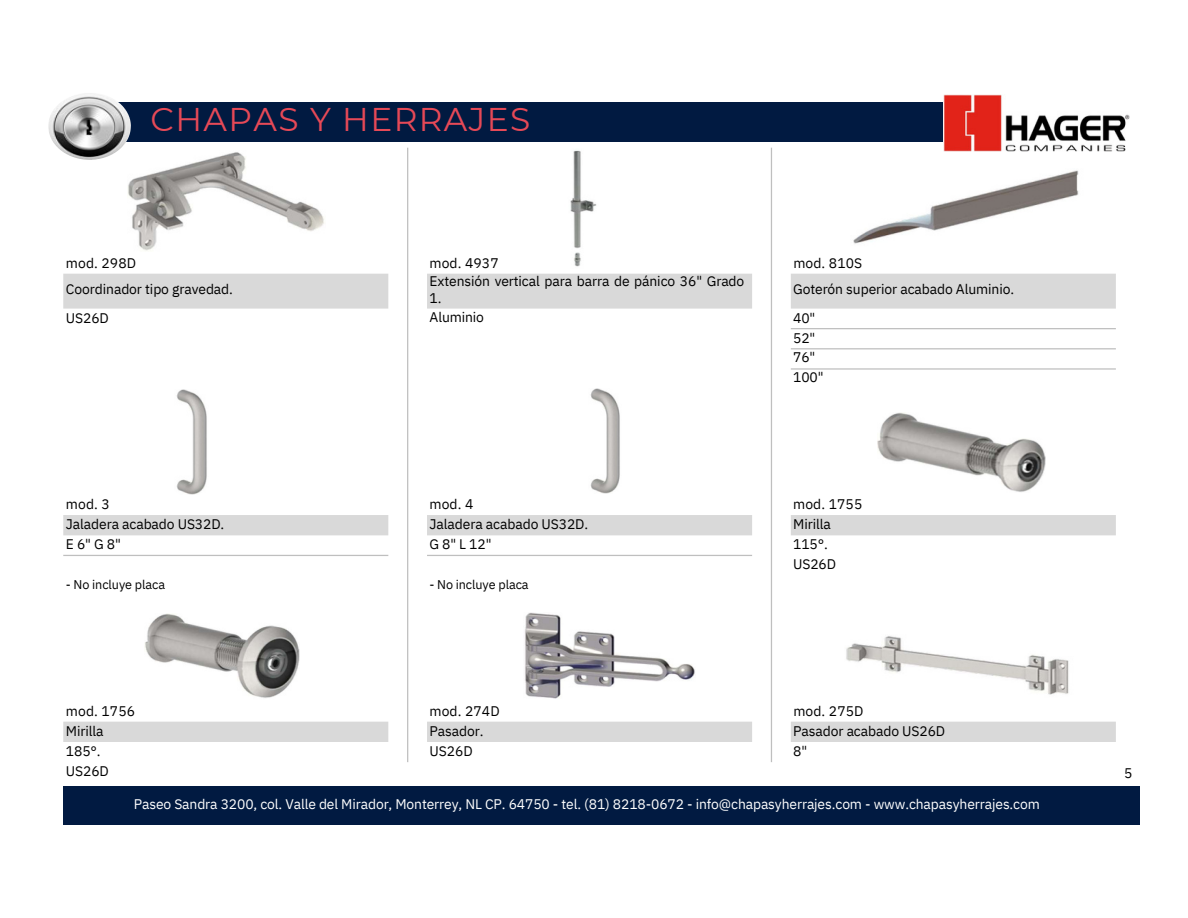
<style>
.page{position:relative;width:1188px;height:918px;background:#fff}
.page>*{position:absolute;margin:0;border:0;box-sizing:border-box;transform-origin:0 0}
.t1{font:32.85px "Montserrat";letter-spacing:.045em;color:#e64957}
.t2{font:13.95px/20.2px "IBM Plex Sans";letter-spacing:-.01em;color:#000}
.t3{font:13.95px "IBM Plex Sans";letter-spacing:-.01em;color:#fff}
.t4{font:12.6px "IBM Plex Sans";letter-spacing:-.01em;color:#000}
</style>
<div class="page">
<div style="left:63px;top:787px;width:1077px;height:38px;background:#011a41"></div>
<div style="left:63px;top:102px;width:972px;height:40px;background:#011a41"></div>
<svg style="left:63px;top:274px;width:1053px;height:468px"></svg>
<hr style="left:63px;top:555px;width:325px;height:1px;background:#bfbfbf">
<hr style="left:407px;top:148px;width:1px;height:614px;background:#bfbfbf">
<hr style="left:771px;top:148px;width:1px;height:614px;background:#bfbfbf">
<hr style="left:791px;top:328px;width:325px;height:1px;background:#bfbfbf">
<hr style="left:791px;top:348px;width:325px;height:1px;background:#bfbfbf">
<hr style="left:791px;top:368px;width:325px;height:2px;background:#bfbfbf">
<hr style="left:427px;top:555px;width:325px;height:1px;background:#bfbfbf">
<img style="left:128px;top:152px;width:196px;height:99px">
<img style="left:570px;top:150px;width:27px;height:117px">
<img style="left:853px;top:170px;width:226px;height:74px">
<img style="left:175px;top:389px;width:33px;height:105px">
<img style="left:588px;top:389px;width:34px;height:105px">
<img style="left:878px;top:413px;width:167px;height:80px">
<img style="left:144px;top:614px;width:156px;height:85px">
<img style="left:524px;top:612px;width:172px;height:88px">
<img style="left:844px;top:634px;width:231px;height:63px">
<img style="left:48px;top:93px;width:82px;height:67px">
<img style="left:944px;top:94px;width:185px;height:58px">
<p class="t1" style="left:151px;top:100px;width:381px">CHAPAS Y HERRAJES</p>
<p class="t2" style="left:66px;top:252px;width:72px">mod. 298D</p>
<p class="t2" style="left:430px;top:252px;width:71px">mod. 4937</p>
<p class="t2" style="left:793px;top:252px;width:70px">mod. 810S</p>
<p class="t2" style="left:66px;top:279px;width:169px">Coordinador tipo gravedad.</p>
<p class="t2" style="left:66px;top:307px;width:44px">US26D</p>
<p class="t2" style="left:430px;top:272px;width:316px;line-height:16.8px">Extensión vertical para barra de pánico 36" Grado<br>1.</p>
<p class="t2" style="left:430px;top:307px;width:56px">Aluminio</p>
<p class="t2" style="left:793px;top:279px;width:222px">Goterón superior acabado Aluminio.</p>
<p class="t2" style="left:793px;top:307px;width:24px">40"</p>
<p class="t2" style="left:793px;top:327px;width:24px">52"</p>
<p class="t2" style="left:793px;top:347px;width:24px">76"</p>
<p class="t2" style="left:793px;top:367px;width:32px">100"</p>
<p class="t2" style="left:66px;top:494px;width:45px">mod. 3</p>
<p class="t2" style="left:430px;top:494px;width:45px">mod. 4</p>
<p class="t2" style="left:793px;top:494px;width:71px">mod. 1755</p>
<p class="t2" style="left:66px;top:514px;width:160px">Jaladera acabado US32D.</p>
<p class="t2" style="left:66px;top:534px;width:56px">E6"G8"</p>
<p class="t2" style="left:430px;top:514px;width:160px">Jaladera acabado US32D.</p>
<p class="t2" style="left:430px;top:534px;width:63px">G 8" L 12"</p>
<p class="t2" style="left:793px;top:514px;width:44px">Mirilla<br>115°.<br>US26D</p>
<p class="t4" style="left:66px;top:576px;width:101px">- No incluye placa</p>
<p class="t4" style="left:429px;top:576px;width:101px">- No incluye placa</p>
<p class="t2" style="left:66px;top:700px;width:71px">mod. 1756</p>
<p class="t2" style="left:430px;top:700px;width:72px">mod. 274D</p>
<p class="t2" style="left:793px;top:700px;width:72px">mod. 275D</p>
<p class="t2" style="left:66px;top:720px;width:44px">Mirilla<br>185°.<br>US26D</p>
<p class="t2" style="left:430px;top:720px;width:56px">Pasador.<br>US26D</p>
<p class="t2" style="left:793px;top:720px;width:153px">Pasador acabado US26D</p>
<p class="t2" style="left:793px;top:741px;width:16px">8"</p>
<p class="t3" style="left:134px;top:795px;width:908px">Paseo Sandra 3200, col. Valle del Mirador, Monterrey, NL CP. 64750 - tel. (81) 8218-0672 - info@chapasyherrajes.com - www.chapasyherrajes.com</p>
<p class="t2" style="left:1124px;top:763px;width:10px">5</p>
</div>
